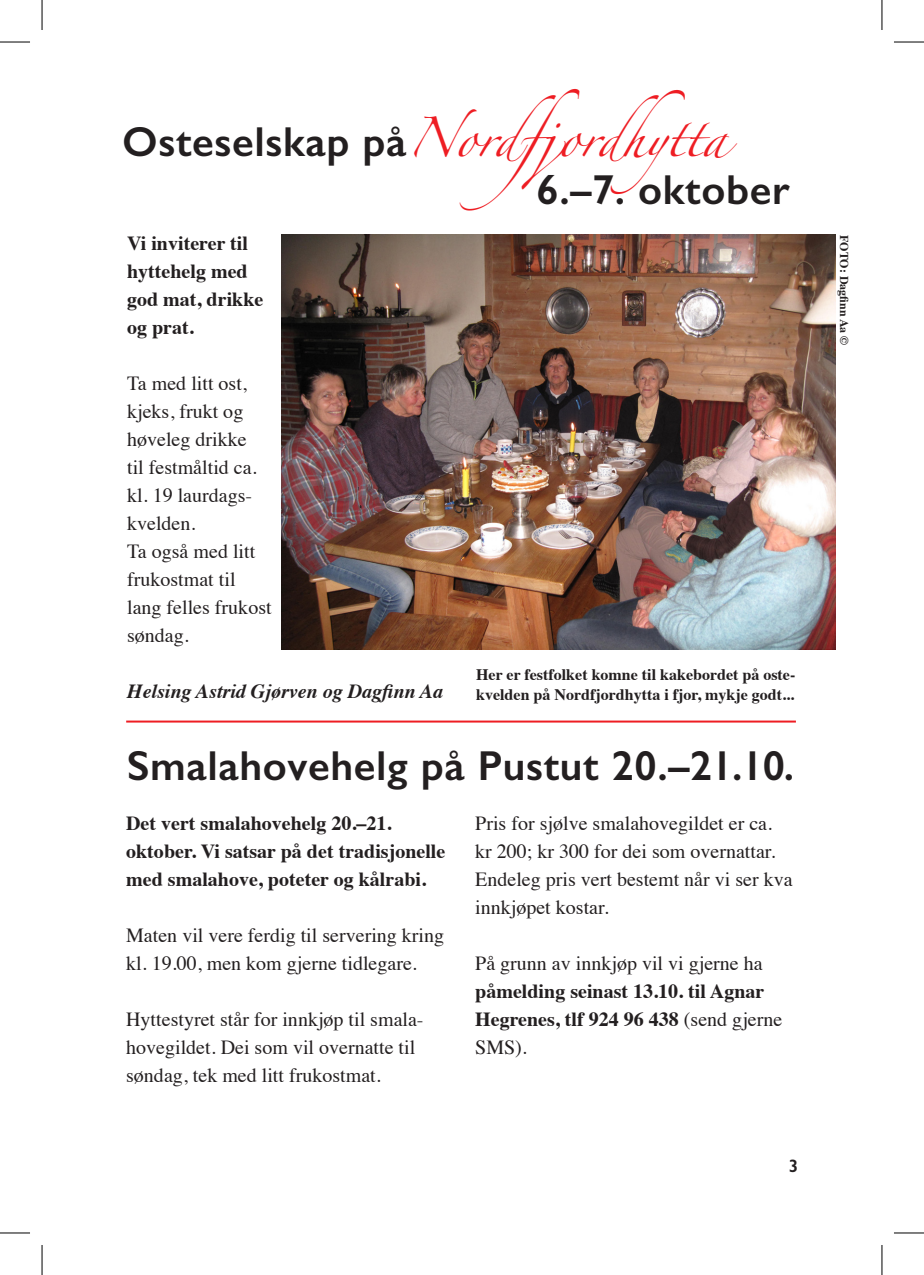
<style>
.page{position:relative;width:924px;height:1275px;background:#fff}
.page>*{position:absolute;margin:0;border:0;box-sizing:border-box;transform-origin:0 0}
.t1{font:600 42px "Gill Sans";letter-spacing:.015em;color:#231f20}
.t2{font:36px "Zapfino";color:#ee1d23}
.t3{font:20px/28px "Times";color:#231f20}
.t4{font:700 20px/28px "Times";color:#231f20}
.t5{font:italic 700 20px "Times";color:#231f20}
.t6{font:600 18px "Gill Sans";color:#231f20}
.t7{font:700 16px/20px "Times";color:#231f20}
.t8{font:700 12px "Times";color:#231f20}
.s1{font-family:"Gill Sans";font-weight:600;font-size:42px;color:#231f20}
.s2{font-weight:400}
</style>
<div class="page">
<img style="left:281px;top:235px;width:553px;height:414px">
<hr style="left:126px;top:720px;width:669px;height:2px;background:#ee1d23">
<hr style="left:0;top:42px;width:30px;height:1px;background:#000">
<hr style="left:893px;top:42px;width:30px;height:1px;background:#000">
<hr style="left:0;top:1232px;width:30px;height:1px;background:#000">
<hr style="left:893px;top:1232px;width:30px;height:1px;background:#000">
<hr style="left:42px;top:0;width:1px;height:30px;background:#000">
<hr style="left:42px;top:1245px;width:1px;height:30px;background:#000">
<hr style="left:881px;top:0;width:1px;height:30px;background:#000">
<hr style="left:881px;top:1245px;width:1px;height:30px;background:#000">
<p class="t2" style="left:122px;top:123px;width:606px"><span class="s1">Osteselskap på</span>Nordfjordhytta</p>
<p class="t1" style="left:536px;top:165px;width:254px">6.–7. oktober</p>
<p class="t4" style="left:127px;top:227px;width:122px">Vi inviterer til hyttehelg med</p>
<p class="t4" style="left:127px;top:283px;width:138px">god mat, drikke og prat.</p>
<p class="t3" style="left:127px;top:367px;width:131px">Ta med litt ost, kjeks, frukt og høveleg drikke til festmåltid ca. kl. 19 laurdags&shy;kvelden.</p>
<p class="t3" style="left:127px;top:535px;width:146px">Ta også med litt frukostmat til lang felles frukost søndag.</p>
<p class="t5" style="left:127px;top:672px;width:317px">Helsing Astrid Gjørven og Dagfinn Aa</p>
<p class="t7" style="left:476px;top:663px;width:320px">Her er festfolket komne til kakebordet på oste&shy;kvelden på Nordfjordhytta i fjor, mykje godt...</p>
<p class="t1" style="left:127px;top:740px;width:668px">Smalahovehelg på Pustut 20.–21.10.</p>
<p class="t4" style="left:126px;top:806px;width:320px">Det vert smalahovehelg 20.–21. oktober. Vi satsar på det tradisjonelle med smalahove, poteter og kålrabi.</p>
<p class="t3" style="left:126px;top:919px;width:319px">Maten vil vere ferdig til servering kring kl. 19.00, men kom gjerne tidlegare.</p>
<p class="t3" style="left:126px;top:1003px;width:299px">Hyttestyret står for innkjøp til smala&shy;hovegildet. Dei som vil overnatte til søndag, tek med litt frukostmat.</p>
<p class="t3" style="left:475px;top:807px;width:319px">Pris for sjølve smalahovegildet er ca. kr 200; kr 300 for dei som overnattar.<br>Endeleg pris vert bestemt når vi ser kva innkjøpet kostar.</p>
<p class="t4" style="left:475px;top:946px;width:308px"><span class="s2">På grunn av innkjøp vil vi gjerne ha </span>påmelding seinast 13.10. til Agnar<br>Hegrenes, tlf 924 96 438 <span class="s2">(send gjerne<br>SMS).</span></p>
<p class="t6" style="left:788px;top:1154px;width:11px">3</p>
<p class="t8" style="left:855px;top:235px;width:112px;rotate:90deg">FOTO: Dagfinn Aa ©</p>
</div>
